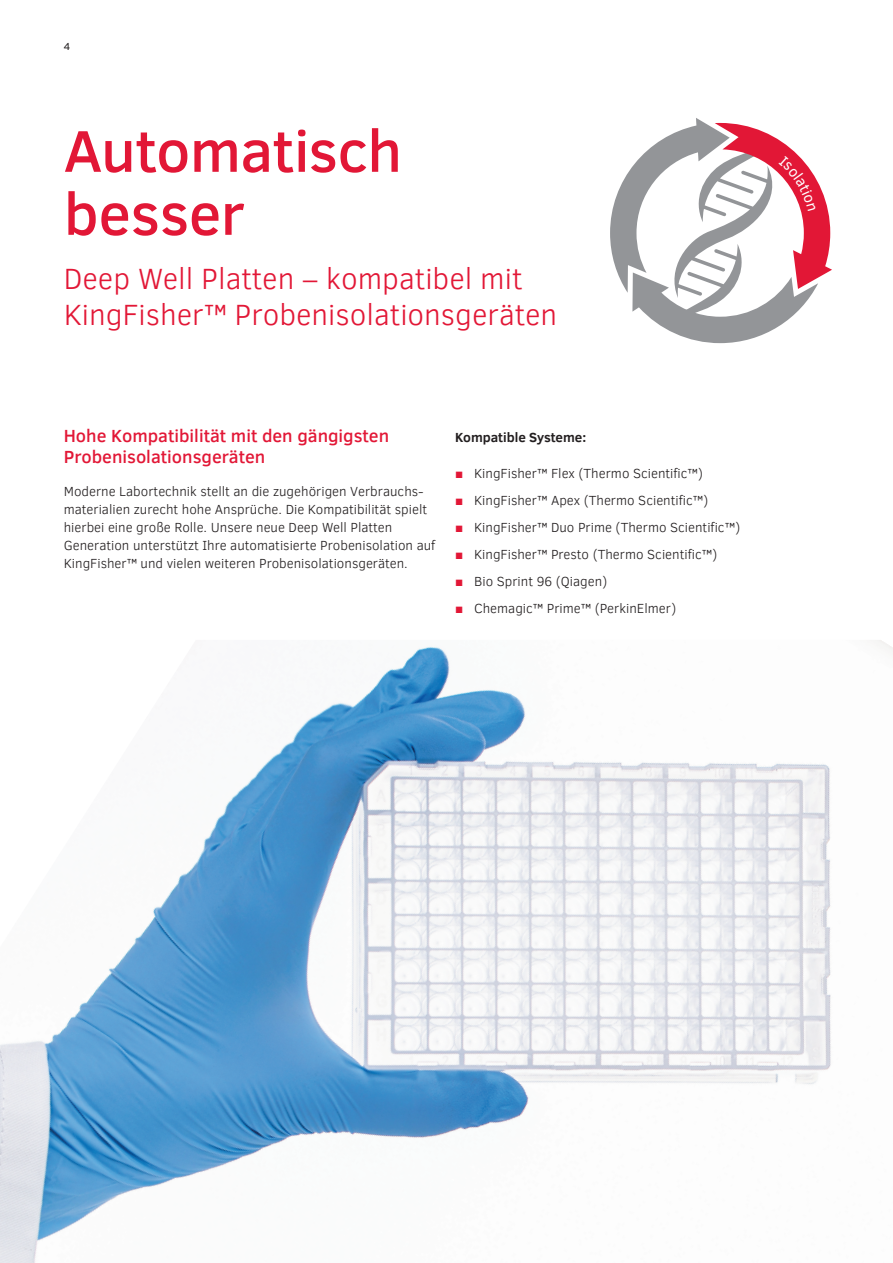
<style>
.page{position:relative;width:893px;height:1263px;background:#fff}
.page>*{position:absolute;margin:0;border:0;box-sizing:border-box;transform-origin:0 0}
.t1{font:500 60px/63px "Clear Sans";letter-spacing:-.01em;color:#e21736}
.t2{font:300 30px/36px "Clear Sans";color:#e21736}
.t3{font:500 18px/21px "Clear Sans";color:#e21736}
.t4{font:300 13.5px/18px "Clear Sans";color:#231f20}
.t5{font:700 13.5px "Clear Sans";color:#231f20}
.t6{font:10.5px "Clear Sans";color:#231f20}
.s1{font-weight:400;color:#e21736}
</style>
<div class="page">
<img style="left:0;top:640px;width:893px;height:623px">
<svg style="left:610px;top:118px;width:222px;height:225px"></svg>
<p class="t6" style="left:64px;top:39px;width:8px">4</p>
<h1 class="t1" style="left:64px;top:118px;width:340px">Automatisch besser</h1>
<h2 class="t2" style="left:64px;top:260px;width:495px">Deep Well Platten – kompatibel mit<br>KingFisher™ Probenisolationsgeräten</h2>
<h3 class="t3" style="left:64px;top:425px;width:327px">Hohe Kompatibilität mit den gängigsten<br>Probenisolationsgeräten</h3>
<p class="t4" style="left:64px;top:482px;width:373px">Moderne Labortechnik stellt an die zugehörigen Verbrauchs&shy;materialien zurecht hohe Ansprüche. Die Kompatibilität spielt hierbei eine große Rolle. Unsere neue Deep Well Platten Generation unterstützt Ihre automatisierte Probenisolation auf KingFisher™ und vielen weiteren Probenisolationsgeräten.</p>
<p class="t5" style="left:455px;top:427px;width:133px">Kompatible Systeme:</p>
<p class="t4" style="left:455px;top:464px;width:250px"><span class="s1">■</span> KingFisher™ Flex (Thermo Scientific™)</p>
<p class="t4" style="left:455px;top:491px;width:255px"><span class="s1">■</span> KingFisher™ Apex (Thermo Scientific™)</p>
<p class="t4" style="left:455px;top:518px;width:287px"><span class="s1">■</span> KingFisher™ Duo Prime (Thermo Scientific™)</p>
<p class="t4" style="left:455px;top:545px;width:264px"><span class="s1">■</span> KingFisher™ Presto (Thermo Scientific™)</p>
<p class="t4" style="left:455px;top:572px;width:154px"><span class="s1">■</span> Bio Sprint 96 (Qiagen)</p>
<p class="t4" style="left:455px;top:599px;width:223px"><span class="s1">■</span> Chemagic™ Prime™ (PerkinElmer)</p>
</div>
